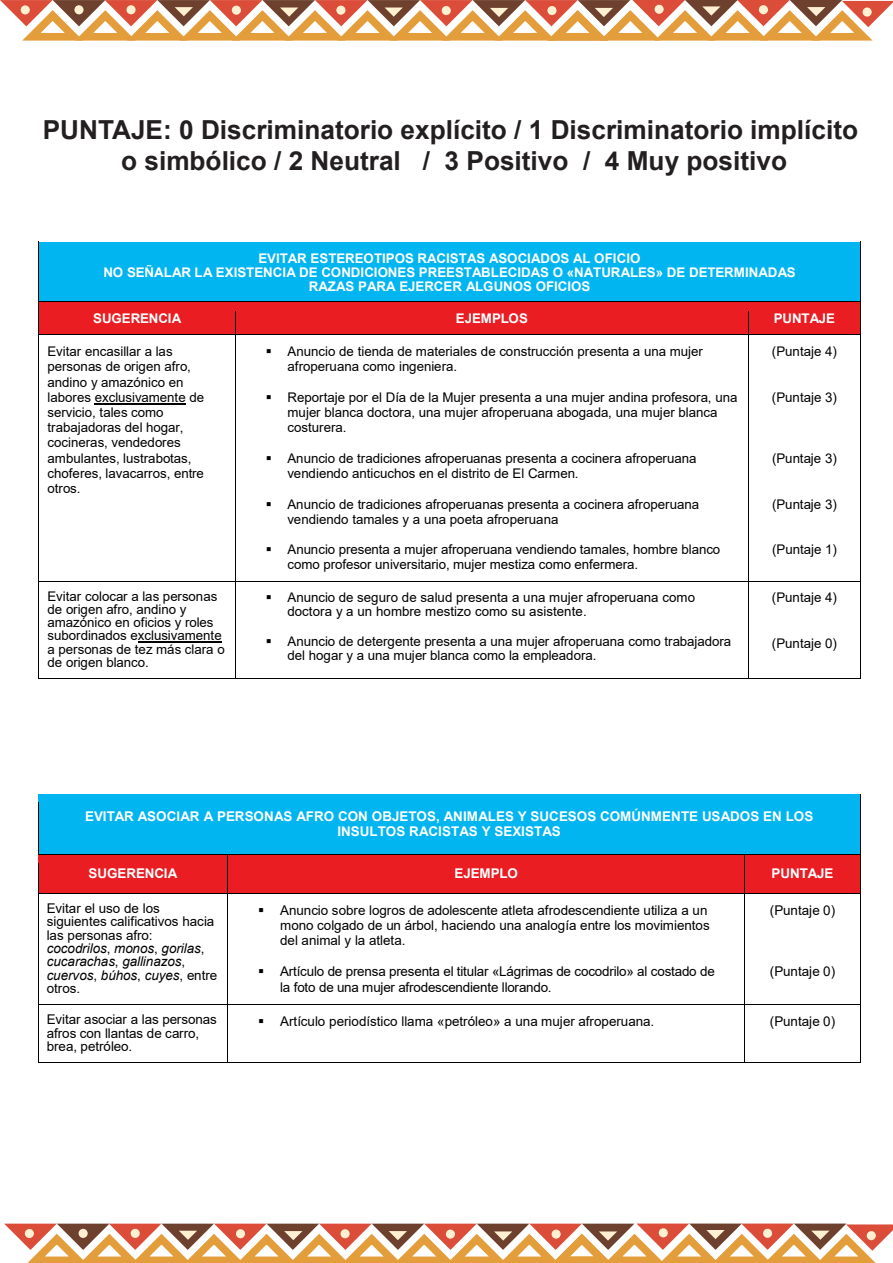
<style>
.page{position:relative;width:893px;height:1263px;background:#fff}
.page>*{position:absolute;margin:0;border:0;box-sizing:border-box;transform-origin:0 0}
.t1{font:700 26.25px/31.5px "Arial";color:#231f20;text-align:center}
.t2{font:13.35px/13.4px "Arial";color:#000001}
.t3{font:700 13.35px/14.4px "Arial";letter-spacing:-.005em;color:#fff;text-align:center}
.s1{font-style:italic}
</style>
<div class="page">
<svg style="left:0;top:0;width:893px;height:41px"></svg>
<div style="left:21px;top:5px;width:9px;height:9px;background:#fef0d0;border-radius:50%"></div>
<svg style="left:4px;top:1223px;width:889px;height:40px"></svg>
<div style="left:25px;top:1229px;width:9px;height:9px;background:#fef0d0;border-radius:50%"></div>
<div style="left:48px;top:251px;width:804px;height:14px;background:#00b5f0"></div>
<div style="left:48px;top:265px;width:804px;height:15px;background:#00b5f0"></div>
<div style="left:48px;top:280px;width:804px;height:13px;background:#00b5f0"></div>
<div style="left:39px;top:242px;width:821px;height:9px;background:#00b5f0"></div>
<div style="left:39px;top:293px;width:821px;height:8px;background:#00b5f0"></div>
<hr style="left:39px;top:251px;width:1px;height:50px;background:#000001">
<hr style="left:860px;top:251px;width:1px;height:50px;background:#000001">
<div style="left:39px;top:302px;width:196px;height:32px;background:#ea1d23"></div>
<div style="left:244px;top:311px;width:496px;height:15px;background:#ea1d23"></div>
<div style="left:749px;top:302px;width:111px;height:32px;background:#ea1d23"></div>
<hr style="left:39px;top:301px;width:196px;height:1px;background:#000001">
<hr style="left:236px;top:301px;width:512px;height:1px;background:#000001">
<div style="left:236px;top:302px;width:512px;height:9px;background:#ea1d23"></div>
<hr style="left:748px;top:301px;width:112px;height:1px;background:#000001">
<div style="left:235px;top:326px;width:513px;height:8px;background:#ea1d23"></div>
<hr style="left:95px;top:403px;width:91px;height:1px;background:#000001">
<hr style="left:39px;top:334px;width:196px;height:1px;background:#000001">
<svg style="left:235px;top:301px;width:1px;height:42px"></svg>
<hr style="left:236px;top:334px;width:512px;height:1px;background:#000001">
<svg style="left:748px;top:302px;width:1px;height:41px"></svg>
<hr style="left:748px;top:334px;width:112px;height:1px;background:#000001">
<svg style="left:860px;top:301px;width:1px;height:42px"></svg>
<hr style="left:39px;top:343px;width:1px;height:238px;background:#000001">
<hr style="left:235px;top:343px;width:1px;height:238px;background:#000001">
<hr style="left:748px;top:343px;width:1px;height:238px;background:#000001">
<hr style="left:860px;top:343px;width:1px;height:238px;background:#000001">
<hr style="left:138px;top:642px;width:84px;height:1px;background:#000001">
<hr style="left:39px;top:581px;width:196px;height:1px;background:#000001">
<hr style="left:236px;top:581px;width:512px;height:1px;background:#000001">
<hr style="left:748px;top:581px;width:112px;height:1px;background:#000001">
<hr style="left:39px;top:590px;width:1px;height:88px;background:#000001">
<hr style="left:39px;top:678px;width:196px;height:1px;background:#000001">
<hr style="left:235px;top:590px;width:1px;height:88px;background:#000001">
<hr style="left:236px;top:678px;width:512px;height:1px;background:#000001">
<hr style="left:748px;top:590px;width:1px;height:88px;background:#000001">
<hr style="left:748px;top:678px;width:112px;height:1px;background:#000001">
<hr style="left:860px;top:590px;width:1px;height:88px;background:#000001">
<div style="left:38px;top:794px;width:822px;height:60px;background:#00b5f0"></div>
<hr style="left:38px;top:803px;width:1px;height:51px;background:#000001">
<hr style="left:860px;top:803px;width:1px;height:51px;background:#000001">
<div style="left:38px;top:855px;width:189px;height:38px;background:#ea1d23"></div>
<div style="left:228px;top:855px;width:516px;height:38px;background:#ea1d23"></div>
<div style="left:745px;top:855px;width:115px;height:38px;background:#ea1d23"></div>
<hr style="left:38px;top:854px;width:189px;height:1px;background:#000001">
<hr style="left:228px;top:854px;width:516px;height:1px;background:#000001">
<hr style="left:745px;top:854px;width:115px;height:1px;background:#000001">
<hr style="left:38px;top:863px;width:1px;height:30px;background:#000001">
<hr style="left:227px;top:863px;width:1px;height:30px;background:#000001">
<hr style="left:744px;top:863px;width:1px;height:30px;background:#000001">
<hr style="left:860px;top:863px;width:1px;height:30px;background:#000001">
<hr style="left:38px;top:893px;width:189px;height:1px;background:#000001">
<hr style="left:228px;top:893px;width:516px;height:1px;background:#000001">
<hr style="left:745px;top:893px;width:115px;height:1px;background:#000001">
<hr style="left:38px;top:902px;width:1px;height:102px;background:#000001">
<hr style="left:227px;top:902px;width:1px;height:102px;background:#000001">
<hr style="left:744px;top:902px;width:1px;height:102px;background:#000001">
<hr style="left:860px;top:902px;width:1px;height:102px;background:#000001">
<hr style="left:38px;top:1004px;width:189px;height:1px;background:#000001">
<hr style="left:228px;top:1004px;width:516px;height:1px;background:#000001">
<hr style="left:745px;top:1004px;width:115px;height:1px;background:#000001">
<hr style="left:38px;top:1014px;width:1px;height:48px;background:#000001">
<hr style="left:38px;top:1062px;width:189px;height:1px;background:#000001">
<hr style="left:227px;top:1014px;width:1px;height:48px;background:#000001">
<hr style="left:228px;top:1062px;width:516px;height:1px;background:#000001">
<hr style="left:744px;top:1014px;width:1px;height:48px;background:#000001">
<hr style="left:745px;top:1062px;width:115px;height:1px;background:#000001">
<hr style="left:860px;top:1014px;width:1px;height:48px;background:#000001">
<h1 class="t1" style="left:43px;top:114px;width:817px">PUNTAJE: 0 Discriminatorio explícito / 1 Discriminatorio implícito o simbólico / 2 Neutral / 3 Positivo / 4 Muy positivo</h1>
<p class="t3" style="left:103px;top:251px;width:694px">EVITAR ESTEREOTIPOS RACISTAS ASOCIADOS AL OFICIO<br>NO SEÑALAR LA EXISTENCIA DE CONDICIONES PREESTABLECIDAS O «NATURALES» DE DETERMINADAS<br>RAZAS PARA EJERCER ALGUNOS OFICIOS</p>
<p class="t3" style="left:93px;top:311px;width:90px">SUGERENCIA</p>
<p class="t3" style="left:456px;top:311px;width:73px">EJEMPLOS</p>
<p class="t3" style="left:774px;top:311px;width:63px">PUNTAJE</p>
<p class="t2" style="left:47px;top:344px;width:158px;line-height:15.3px">Evitar encasillar a las personas de origen afro, andino y amazónico en labores exclusivamente de servicio, tales como trabajadoras del hogar, cocineras, vendedores ambulantes, lustrabotas, choferes, lavacarros, entre otros.</p>
<p class="t2" style="left:288px;top:344px;width:417px;line-height:15.1px;text-indent:-22px">▪ Anuncio de tienda de materiales de construcción presenta a una mujer afroperuana como ingeniera.</p>
<p class="t2" style="left:772px;top:344px;width:66px">(Puntaje 4)</p>
<p class="t2" style="left:772px;top:390px;width:66px">(Puntaje 3)</p>
<p class="t2" style="left:287px;top:389px;width:452px;line-height:15.3px;text-indent:-22px">▪ Reportaje por el Día de la Mujer presenta a una mujer andina profesora, una mujer blanca doctora, una mujer afroperuana abogada, una mujer blanca costurera.</p>
<p class="t2" style="left:287px;top:450px;width:411px;line-height:15.1px;text-indent:-22px">▪ Anuncio de tradiciones afroperuanas presenta a cocinera afroperuana vendiendo anticuchos en el distrito de El Carmen.</p>
<p class="t2" style="left:287px;top:496px;width:413px;line-height:15.1px;text-indent:-22px">▪ Anuncio de tradiciones afroperuanas presenta a cocinera afroperuana vendiendo tamales y a una poeta afroperuana</p>
<p class="t2" style="left:288px;top:542px;width:434px;line-height:15.1px;text-indent:-22px">▪ Anuncio presenta a mujer afroperuana vendiendo tamales, hombre blanco como profesor universitario, mujer mestiza como enfermera.</p>
<p class="t2" style="left:772px;top:451px;width:66px">(Puntaje 3)</p>
<p class="t2" style="left:772px;top:497px;width:66px">(Puntaje 3)</p>
<p class="t2" style="left:772px;top:543px;width:66px">(Puntaje 1)</p>
<p class="t2" style="left:48px;top:589px;width:179px">Evitar colocar a las personas de origen afro, andino y amazónico en oficios y roles subordinados exclusivamente a personas de tez más clara o de origen blanco.</p>
<p class="t2" style="left:288px;top:590px;width:409px;line-height:14.5px;text-indent:-22px">▪ Anuncio de seguro de salud presenta a una mujer afroperuana como doctora y a un hombre mestizo como su asistente.</p>
<p class="t2" style="left:288px;top:634px;width:445px;line-height:14.4px;text-indent:-22px">▪ Anuncio de detergente presenta a una mujer afroperuana como trabajadora del hogar y a una mujer blanca como la empleadora.</p>
<p class="t2" style="left:772px;top:591px;width:66px">(Puntaje 4)</p>
<p class="t2" style="left:772px;top:637px;width:66px">(Puntaje 0)</p>
<p class="t3" style="left:85px;top:809px;width:730px">EVITAR ASOCIAR A PERSONAS AFRO CON OBJETOS, ANIMALES Y SUCESOS COMÚNMENTE USADOS EN LOS<br>INSULTOS RACISTAS Y SEXISTAS</p>
<p class="t3" style="left:89px;top:867px;width:90px">SUGERENCIA</p>
<p class="t3" style="left:454px;top:867px;width:65px">EJEMPLO</p>
<p class="t3" style="left:771px;top:867px;width:63px">PUNTAJE</p>
<p class="t2" style="left:47px;top:901px;width:172px">Evitar el uso de los siguientes calificativos hacia las personas afro: <span class="s1">cocodrilos</span>, <span class="s1">monos</span>, <span class="s1">gorilas</span>, <span class="s1">cucarachas</span>, <span class="s1">gallinazos</span>, <span class="s1">cuervos</span>, <span class="s1">búhos</span>, <span class="s1">cuyes</span>, entre otros.</p>
<p class="t2" style="left:280px;top:902px;width:431px;line-height:15.5px;text-indent:-22px">▪ Anuncio sobre logros de adolescente atleta afrodescendiente utiliza a un mono colgado de un árbol, haciendo una analogía entre los movimientos del animal y la atleta.</p>
<p class="t2" style="left:770px;top:903px;width:67px">(Puntaje 0)</p>
<p class="t2" style="left:770px;top:965px;width:67px">(Puntaje 0)</p>
<p class="t2" style="left:280px;top:964px;width:436px;line-height:15.3px;text-indent:-22px">▪ Artículo de prensa presenta el titular «Lágrimas de cocodrilo» al costado de la foto de una mujer afrodescendiente llorando.</p>
<p class="t2" style="left:47px;top:1013px;width:172px">Evitar asociar a las personas afros con llantas de carro, brea, petróleo.</p>
<p class="t2" style="left:258px;top:1015px;width:398px">▪ Artículo periodístico llama «petróleo» a una mujer afroperuana.</p>
<p class="t2" style="left:770px;top:1015px;width:67px">(Puntaje 0)</p>
</div>
